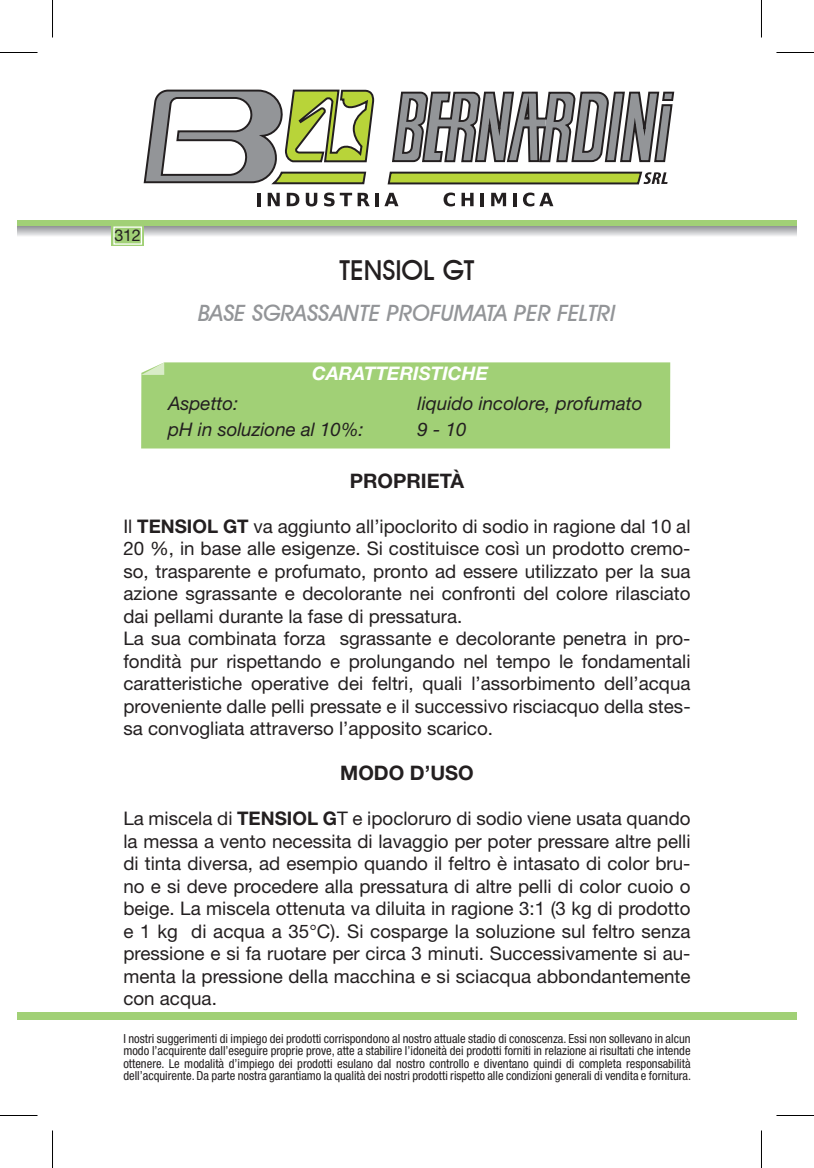
<style>
.page{position:relative;width:814px;height:1168px;background:#fff}
.page>*{position:absolute;margin:0;border:0;box-sizing:border-box;transform-origin:0 0}
.t1{font:500 27.5px "Avant Garde IT Cby BT";color:#231f20}
.t2{font:italic 500 22.5px "Avant Garde IT Cby BT";color:#939598}
.t3{font:700 20px "Helvetica Neue LT Std";color:#231f20}
.t4{font:18.75px/22.5px "Helvetica Neue LT Std";color:#231f20}
.t5{font:italic 18.75px "Helvetica Neue LT Std";color:#231f20}
.t6{font:italic 700 18.75px "Helvetica Neue LT Std";color:#fff}
.t7{font:16.25px "Helvetica Neue LT Std";color:#231f20}
.t8{font:condensed 12.5px/12.5px "Helvetica Neue LT Std";color:#231f20;text-align:justify}
.s1{font-weight:700}
</style>
<div class="page">
<div style="left:761px;top:220px;width:36px;height:8px;background:#a1d076"></div>
<div style="left:17px;top:220px;width:744px;height:8px;background:#a1d076"></div>
<svg style="left:761px;top:226px;width:36px;height:10px"></svg>
<svg style="left:17px;top:226px;width:744px;height:10px"></svg>
<svg style="left:143px;top:91px;width:532px;height:93px"></svg>
<svg style="left:145px;top:89px;width:230px;height:96px"></svg>
<svg style="left:386px;top:171px;width:281px;height:14px"></svg>
<hr style="left:257px;top:193px;width:4px;height:13px;background:#231f20">
<svg style="left:268px;top:193px;width:12px;height:13px"></svg>
<svg style="left:287px;top:193px;width:12px;height:13px"></svg>
<svg style="left:306px;top:193px;width:11px;height:13px"></svg>
<svg style="left:324px;top:193px;width:10px;height:13px"></svg>
<svg style="left:340px;top:193px;width:30px;height:13px"></svg>
<hr style="left:375px;top:193px;width:4px;height:13px;background:#231f20">
<svg style="left:384px;top:193px;width:14px;height:13px"></svg>
<svg style="left:443px;top:193px;width:12px;height:13px"></svg>
<svg style="left:461px;top:193px;width:12px;height:13px"></svg>
<hr style="left:480px;top:193px;width:4px;height:13px;background:#231f20">
<svg style="left:491px;top:193px;width:15px;height:13px"></svg>
<svg style="left:513px;top:193px;width:3px;height:13px"></svg>
<svg style="left:523px;top:193px;width:30px;height:13px"></svg>
<div style="left:761px;top:1012px;width:36px;height:8px;background:#a1d076"></div>
<div style="left:17px;top:1012px;width:744px;height:8px;background:#a1d076"></div>
<div style="left:111px;top:225px;width:33px;height:21px;background:#a1d076"></div>
<div style="left:113px;top:226px;width:29px;height:19px;background:#a1d076;border:1px solid #fff"></div>
<div style="left:141px;top:362px;width:529px;height:87px;background:#a1d076"></div>
<svg style="left:141px;top:362px;width:23px;height:13px"></svg>
<hr style="left:0;top:52px;width:38px;height:1px;background:#000">
<hr style="left:776px;top:52px;width:38px;height:1px;background:#000">
<hr style="left:0;top:1115px;width:38px;height:1px;background:#000">
<hr style="left:776px;top:1115px;width:38px;height:1px;background:#000">
<hr style="left:52px;top:0;width:1px;height:38px;background:#000">
<hr style="left:52px;top:1130px;width:1px;height:38px;background:#000">
<hr style="left:761px;top:0;width:1px;height:38px;background:#000">
<hr style="left:761px;top:1130px;width:1px;height:38px;background:#000">
<p class="t7" style="left:114px;top:226px;width:28px">312</p>
<h1 class="t1" style="left:339px;top:254px;width:136px">TENSIOL GT</h1>
<p class="t2" style="left:198px;top:300px;width:419px">BASE SGRASSANTE PROFUMATA PER FELTRI</p>
<p class="t6" style="left:312px;top:362px;width:178px">CARATTERISTICHE</p>
<p class="t5" style="left:168px;top:392px;width:72px">Aspetto:</p>
<p class="t5" style="left:417px;top:392px;width:226px">liquido incolore, profumato</p>
<p class="t5" style="left:168px;top:418px;width:197px">pH in soluzione al 10%:</p>
<p class="t5" style="left:417px;top:418px;width:50px">9 - 10</p>
<p class="t3" style="left:350px;top:468px;width:116px">PROPRIETÀ</p>
<p class="t4" style="left:123px;top:515px;width:568px">Il <span class="s1">TENSIOL GT</span> va aggiunto all’ipoclorito di sodio in ragione dal 10 al 20 %, in base alle esigenze. Si costituisce così un prodotto cremo&shy;so, trasparente e profumato, pronto ad essere utilizzato per la sua azione sgrassante e decolorante nei confronti del colore rilasciato dai pellami durante la fase di pressatura.<br>La sua combinata forza sgrassante e decolorante penetra in pro&shy;fondità pur rispettando e prolungando nel tempo le fondamentali caratteristiche operative dei feltri, quali l’assorbimento dell’acqua proveniente dalle pelli pressate e il successivo risciacquo della stes&shy;sa convogliata attraverso l’apposito scarico.</p>
<p class="t3" style="left:340px;top:761px;width:135px">MODO D’USO</p>
<p class="t4" style="left:123px;top:807px;width:569px;text-align:justify">La miscela di <span class="s1">TENSIOL G</span>T e ipocloruro di sodio viene usata quando la messa a vento necessita di lavaggio per poter pressare altre pelli di tinta diversa, ad esempio quando il feltro è intasato di color bru&shy;no e si deve procedere alla pressatura di altre pelli di color cuoio o beige. La miscela ottenuta va diluita in ragione 3:1 (3 kg di prodotto e 1 kg di acqua a 35°C). Si cosparge la soluzione sul feltro senza pressione e si fa ruotare per circa 3 minuti. Successivamente si au&shy;menta la pressione della macchina e si sciacqua abbondantemente con acqua.</p>
<p class="t8" style="left:123px;top:1032px;width:569px">I nostri suggerimenti di impiego dei prodotti corrispondono al nostro attuale stadio di conoscenza. Essi non sollevano in alcun modo l’acquirente dall’eseguire proprie prove, atte a stabilire l’idoneità dei prodotti forniti in relazione ai risultati che intende ottenere. Le modalità d’impiego dei prodotti esulano dal nostro controllo e diventano quindi di completa responsabilità dell’acquirente. Da parte nostra garantiamo la qualità dei nostri prodotti rispetto alle condizioni generali di vendita e fornitura.</p>
</div>
